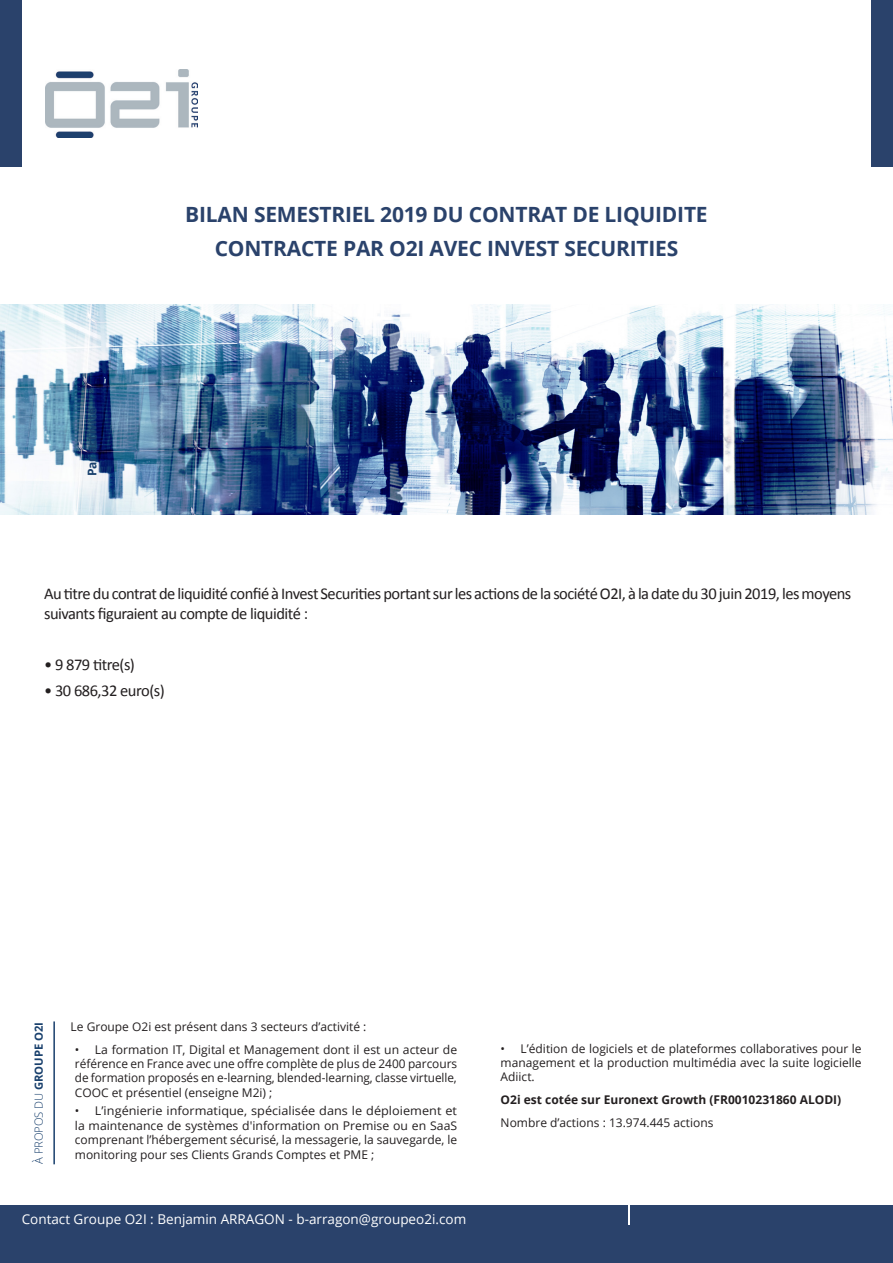
<style>
.page{position:relative;width:893px;height:1263px;background:#fff}
.page>*{position:absolute;margin:0;border:0;box-sizing:border-box;transform-origin:0 0}
.t1{font:700 21px "Open Sans";letter-spacing:-.01em;color:#2a426b}
.text_courant_prologu{font:16.5px/19.5px "Calibri";letter-spacing:-.03em;color:#231f20}
.t2{font:13.5px "Open Sans";color:#fff}
.courant_o2i{font:12px/14.4px "Open Sans";color:#231f20;text-align:justify}
.courant_o2i-2{font:700 12px "Open Sans";color:#231f20}
.t3{font:700 12px "Open Sans";color:#19406d}
.t4{font:300 11.25px "Open Sans";letter-spacing:-.01em;color:#19406d}
.s1{font-weight:700}
</style>
<div class="page">
<img style="left:46px;top:70px;width:151px;height:67px">
<img style="left:0;top:304px;width:892px;height:210px">
<div style="left:871px;top:0;width:22px;height:167px;background:#2a426b"></div>
<div style="left:0;top:0;width:22px;height:167px;background:#2a426b"></div>
<div style="left:0;top:1205px;width:893px;height:58px;background:#2a426b"></div>
<svg style="left:628px;top:1205px;width:1px;height:19px"></svg>
<hr style="left:53px;top:1021px;width:2px;height:143px;background:#19406d">
<p class="t3" style="left:84px;top:476px;width:70px;rotate:-90deg">Par activité</p>
<p class="t1" style="left:185px;top:199px;width:524px">BILAN SEMESTRIEL 2019 DU CONTRAT DE LIQUIDITE</p>
<p class="t1" style="left:215px;top:233px;width:465px">CONTRACTE PAR O2I AVEC INVEST SECURITIES</p>
<p class="text_courant_prologu" style="left:44px;top:584px;width:809px">Au titre du contrat de liquidité confié à Invest Securities portant sur les actions de la société O2I, à la date du 30 juin 2019, les moyens suivants figuraient au compte de liquidité :</p>
<p class="text_courant_prologu" style="left:44px;top:655px;width:92px">• 9 879 titre(s)</p>
<p class="text_courant_prologu" style="left:44px;top:681px;width:122px">• 30 686,32 euro(s)</p>
<p class="t4" style="left:31px;top:1164px;width:144px;rotate:-90deg">À PROPOS DU <span class="s1">GROUPE O2I</span></p>
<p class="courant_o2i" style="left:71px;top:1019px;width:297px">Le Groupe O2i est présent dans 3 secteurs d’activité :</p>
<p class="courant_o2i" style="left:75px;top:1042px;width:384px">• La formation IT, Digital et Management dont il est un acteur de référence en France avec une offre complète de plus de 2400 parcours de formation proposés en e-learning, blended-learning, classe virtuelle, COOC et présentiel (enseigne M2i) ;</p>
<p class="courant_o2i" style="left:75px;top:1103px;width:384px">• L’ingénierie informatique, spécialisée dans le déploiement et la maintenance de systèmes d'information on Premise ou en SaaS comprenant l’hébergement sécurisé, la messagerie, la sauvegarde, le monitoring pour ses Clients Grands Comptes et PME ;</p>
<p class="t2" style="left:22px;top:1210px;width:446px">Contact Groupe O2I : Benjamin ARRAGON - b-arragon@groupeo2i.com</p>
<p class="courant_o2i" style="left:501px;top:1041px;width:362px">• L’édition de logiciels et de plateformes collaboratives pour le management et la production multimédia avec la suite logicielle Adiict.</p>
<p class="courant_o2i-2" style="left:501px;top:1091px;width:342px">O2i est cotée sur Euronext Growth (FR0010231860 ALODI)</p>
<p class="courant_o2i" style="left:501px;top:1115px;width:214px">Nombre d’actions : 13.974.445 actions</p>
</div>
